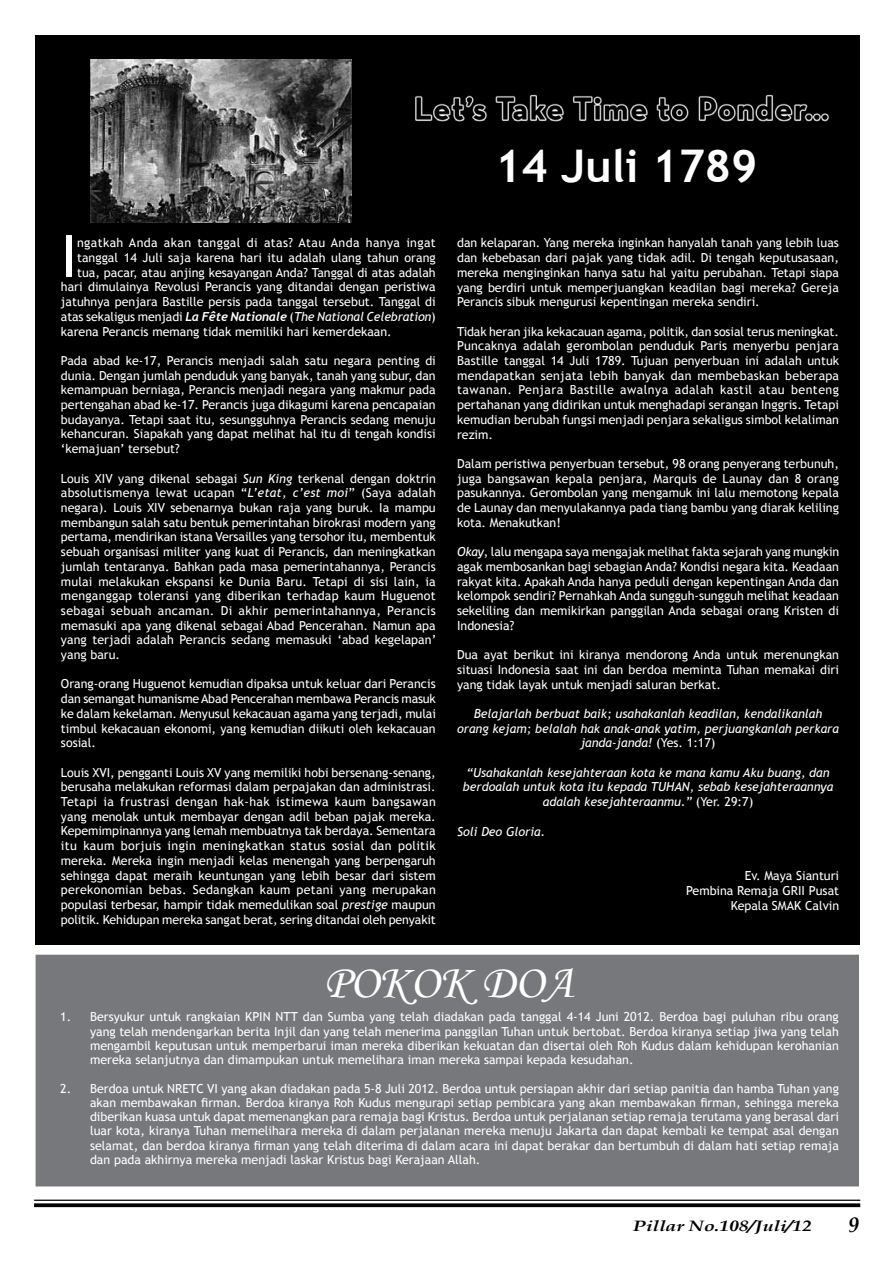
<style>
.page{position:relative;width:893px;height:1263px;background:#fff}
.page>*{position:absolute;margin:0;border:0;box-sizing:border-box;transform-origin:0 0}
.t1{font:58.05px "Trebuchet MS";color:#fff}
.t2{font:48px "Monotype Corsiva";color:#fff}
.t3{font:700 45px "Trebuchet MS";color:#fff}
.t4{font:italic 700 21px "Book Antiqua";color:#000}
.t5{font:italic 700 15px "Book Antiqua";color:#000;scale:1.3 1}
.t6{font:12.45px/14.7px "Trebuchet MS";color:#fff;text-align:justify}
.t7{font:italic 12.45px/14.7px "Trebuchet MS";color:#fff;text-align:center}
.t8{font:12.45px "Trebuchet MS";letter-spacing:.03em;color:#fff}
.s1{font-family:"Trebuchet";font-weight:700;font-style:italic}
.s2{font-style:italic}
.s3{font-style:normal}
</style>
<div class="page">
<hr style="left:34px;top:1199px;width:826px;height:2px;background:#000">
<svg style="left:34px;top:1203px;width:826px;height:4px;background:#181818"></svg>
<div style="left:35px;top:35px;width:825px;height:910px;background:#000"></div>
<div style="left:36px;top:955px;width:822px;height:231px;background:#77787b"></div>
<img style="left:415px;top:94px;width:415px;height:28px">
<img style="left:91px;top:59px;width:261px;height:163px">
<h1 class="t1" style="left:61px;top:222px;width:18px">I</h1>
<p class="t8" style="left:77px;top:236px;width:360px">ngatkah Anda akan tanggal di atas? Atau Anda hanya ingat</p>
<p class="t6" style="left:77px;top:250px;width:360px">tanggal 14 Juli saja karena hari itu adalah ulang tahun orang</p>
<p class="t6" style="left:77px;top:265px;width:360px">tua, pacar, atau anjing kesayangan Anda? Tanggal di atas adalah</p>
<p class="t6" style="left:61px;top:280px;width:376px">hari dimulainya Revolusi Perancis yang ditandai dengan peristiwa</p>
<p class="t6" style="left:61px;top:295px;width:376px">jatuhnya penjara Bastille persis pada tanggal tersebut. Tanggal di</p>
<p class="t6" style="left:61px;top:309px;width:376px">atas sekaligus menjadi <span class="s1">La Fête Nationale</span> (<span class="s2">The National Celebration</span>)</p>
<p class="t6" style="left:61px;top:324px;width:332px">karena Perancis memang tidak memiliki hari kemerdekaan.</p>
<p class="t6" style="left:61px;top:353px;width:376px">Pada abad ke-17, Perancis menjadi salah satu negara penting di dunia. Dengan jumlah penduduk yang banyak, tanah yang subur, dan kemampuan berniaga, Perancis menjadi negara yang makmur pada pertengahan abad ke-17. Perancis juga dikagumi karena pencapaian budayanya. Tetapi saat itu, sesungguhnya Perancis sedang menuju kehancuran. Siapakah yang dapat melihat hal itu di tengah kondisi ‘kemajuan’ tersebut?</p>
<p class="t6" style="left:61px;top:471px;width:377px">Louis XIV yang dikenal sebagai <span class="s2">Sun King</span> terkenal dengan doktrin absolutismenya lewat ucapan “<span class="s2">L’etat, c’est moi</span>” (Saya adalah negara). Louis XIV sebenarnya bukan raja yang buruk. Ia mampu membangun salah satu bentuk pemerintahan birokrasi modern yang pertama, mendirikan istana Versailles yang tersohor itu, membentuk sebuah organisasi militer yang kuat di Perancis, dan meningkatkan jumlah tentaranya. Bahkan pada masa pemerintahannya, Perancis mulai melakukan ekspansi ke Dunia Baru. Tetapi di sisi lain, ia menganggap toleransi yang diberikan terhadap kaum Huguenot sebagai sebuah ancaman. Di akhir pemerintahannya, Perancis memasuki apa yang dikenal sebagai Abad Pencerahan. Namun apa yang terjadi adalah Perancis sedang memasuki ‘abad kegelapan’ yang baru.</p>
<p class="t6" style="left:61px;top:677px;width:376px">Orang-orang Huguenot kemudian dipaksa untuk keluar dari Perancis dan semangat humanisme Abad Pencerahan membawa Perancis masuk ke dalam kekelaman. Menyusul kekacauan agama yang terjadi, mulai timbul kekacauan ekonomi, yang kemudian diikuti oleh kekacauan sosial.</p>
<p class="t6" style="left:61px;top:765px;width:376px">Louis XVI, pengganti Louis XV yang memiliki hobi bersenang-senang, berusaha melakukan reformasi dalam perpajakan dan administrasi.<br>Tetapi ia frustrasi dengan hak-hak istimewa kaum bangsawan yang menolak untuk membayar dengan adil beban pajak mereka.<br>Kepemimpinannya yang lemah membuatnya tak berdaya. Sementara itu kaum borjuis ingin meningkatkan status sosial dan politik mereka. Mereka ingin menjadi kelas menengah yang berpengaruh sehingga dapat meraih keuntungan yang lebih besar dari sistem perekonomian bebas. Sedangkan kaum petani yang merupakan populasi terbesar, hampir tidak memedulikan soal <span class="s2">prestige</span> maupun politik. Kehidupan mereka sangat berat, sering ditandai oleh penyakit</p>
<h3 class="t3" style="left:495px;top:138px;width:264px">14 Juli 1789</h3>
<p class="t6" style="left:457px;top:236px;width:383px">dan kelaparan. Yang mereka inginkan hanyalah tanah yang lebih luas dan kebebasan dari pajak yang tidak adil. Di tengah keputusasaan, mereka menginginkan hanya satu hal yaitu perubahan. Tetapi siapa yang berdiri untuk memperjuangkan keadilan bagi mereka? Gereja Perancis sibuk mengurusi kepentingan mereka sendiri.</p>
<p class="t6" style="left:457px;top:324px;width:384px">Tidak heran jika kekacauan agama, politik, dan sosial terus meningkat.<br>Puncaknya adalah gerombolan penduduk Paris menyerbu penjara Bastille tanggal 14 Juli 1789. Tujuan penyerbuan ini adalah untuk mendapatkan senjata lebih banyak dan membebaskan beberapa tawanan. Penjara Bastille awalnya adalah kastil atau benteng pertahanan yang didirikan untuk menghadapi serangan Inggris. Tetapi kemudian berubah fungsi menjadi penjara sekaligus simbol kelaliman rezim.</p>
<p class="t6" style="left:457px;top:456px;width:383px">Dalam peristiwa penyerbuan tersebut, 98 orang penyerang terbunuh, juga bangsawan kepala penjara, Marquis de Launay dan 8 orang pasukannya. Gerombolan yang mengamuk ini lalu memotong kepala de Launay dan menyulakannya pada tiang bambu yang diarak keliling kota. Menakutkan!</p>
<p class="t6" style="left:457px;top:545px;width:384px"><span class="s2">Okay</span>, lalu mengapa saya mengajak melihat fakta sejarah yang mungkin agak membosankan bagi sebagian Anda? Kondisi negara kita. Keadaan rakyat kita. Apakah Anda hanya peduli dengan kepentingan Anda dan kelompok sendiri? Pernahkah Anda sungguh-sungguh melihat keadaan sekeliling dan memikirkan panggilan Anda sebagai orang Kristen di Indonesia?</p>
<p class="t6" style="left:457px;top:647px;width:383px">Dua ayat berikut ini kiranya mendorong Anda untuk merenungkan situasi Indonesia saat ini dan berdoa meminta Tuhan memakai diri yang tidak layak untuk menjadi saluran berkat.</p>
<p class="t7" style="left:457px;top:706px;width:383px">Belajarlah berbuat baik; usahakanlah keadilan, kendalikanlah orang kejam; belalah hak anak-anak yatim, perjuangkanlah perkara janda-janda! <span class="s3">(Yes. 1:17)</span></p>
<p class="t7" style="left:463px;top:765px;width:372px">“Usahakanlah kesejahteraan kota ke mana kamu Aku buang, dan berdoalah untuk kota itu kepada TUHAN, sebab kesejahteraannya adalah kesejahteraanmu.” <span class="s3">(Yer. 29:7)</span></p>
<p class="t7" style="left:457px;top:824px;width:90px">Soli Deo Gloria.</p>
<p class="t6" style="left:686px;top:868px;width:154px;text-align:right">Ev. Maya Sianturi<br>Pembina Remaja GRII Pusat<br>Kepala SMAK Calvin</p>
<h2 class="t2" style="left:324px;top:953px;width:251px">POKOK DOA</h2>
<p class="t6" style="left:90px;top:1010px;width:750px;line-height:14.2px;text-indent:-30px">1. Bersyukur untuk rangkaian KPIN NTT dan Sumba yang telah diadakan pada tanggal 4-14 Juni 2012. Berdoa bagi puluhan ribu orang yang telah mendengarkan berita Injil dan yang telah menerima panggilan Tuhan untuk bertobat. Berdoa kiranya setiap jiwa yang telah mengambil keputusan untuk memperbarui iman mereka diberikan kekuatan dan disertai oleh Roh Kudus dalam kehidupan kerohanian mereka selanjutnya dan dimampukan untuk memelihara iman mereka sampai kepada kesudahan.</p>
<p class="t6" style="left:90px;top:1081px;width:750px;line-height:14.2px;text-indent:-30px">2. Berdoa untuk NRETC VI yang akan diadakan pada 5-8 Juli 2012. Berdoa untuk persiapan akhir dari setiap panitia dan hamba Tuhan yang akan membawakan firman. Berdoa kiranya Roh Kudus mengurapi setiap pembicara yang akan membawakan firman, sehingga mereka diberikan kuasa untuk dapat memenangkan para remaja bagi Kristus. Berdoa untuk perjalanan setiap remaja terutama yang berasal dari luar kota, kiranya Tuhan memelihara mereka di dalam perjalanan mereka menuju Jakarta dan dapat kembali ke tempat asal dengan selamat, dan berdoa kiranya firman yang telah diterima di dalam acara ini dapat berakar dan bertumbuh di dalam hati setiap remaja dan pada akhirnya mereka menjadi laskar Kristus bagi Kerajaan Allah.</p>
<p class="t5" style="left:633px;top:1217px;width:139px">Pillar No.108/Juli/12</p>
<h3 class="t4" style="left:848px;top:1212px;width:12px">9</h3>
</div>
